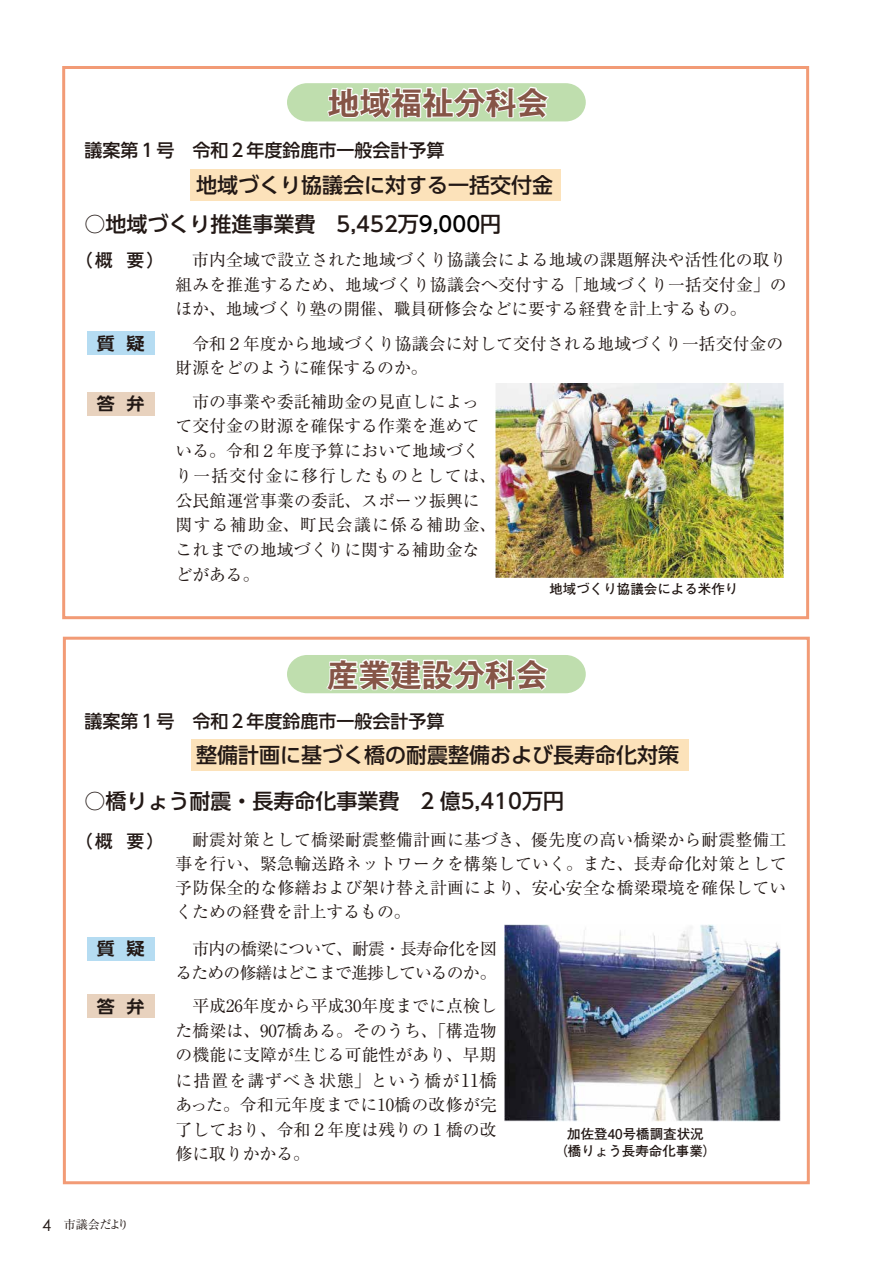
<style>
.page{position:relative;width:893px;height:1263px;background:#fff}
.page>*{position:absolute;margin:0;border:0;box-sizing:border-box;transform-origin:0 0}
.t1{font:700 31.5px "Gothic MB101 Pro De";color:#865547}
.t2{font:500 21px "UD Shin Go Pro";color:#221815}
.t3{font:500 18px "UD Shin Go Pro";color:#221815}
.t4{font:500 18px "Gothic MB101 Pro";color:#221815}
.t5{font:700 17.1px "UD Shin Go Pro De";color:#221815;scale:1.05 1}
.t6{font:16.8px/24.8px "Ryumin Pro";letter-spacing:.005em;color:#221815;text-align:justify}
.t7{font:16.8px/24px "Ryumin Pro";letter-spacing:-.05em;color:#221815;text-align:right}
.t8{font:700 13.5px/16.5px "Futo Go B101 Pro";color:#221815;text-align:center}
.t9{font:12px "Ryumin Pro";letter-spacing:-.045em;color:#221815}
.s1{color:#000}
.s2{font-size:18px}
.s3{font-family:"Century Gothic";font-size:16.5px}
</style>
<div class="page">
<div style="left:63px;top:637px;width:747px;height:547px;border:3px solid #f29b76"></div>
<div style="left:62px;top:66px;width:747px;height:553px;border:3px solid #f29b76"></div>
<div style="left:191px;top:169px;width:370px;height:31px;background:#fce2ba"></div>
<div style="left:87px;top:332px;width:67px;height:23px;background:#b5dcf2"></div>
<div style="left:87px;top:392px;width:67px;height:23px;background:#e8d2be"></div>
<div style="left:191px;top:739px;width:497px;height:32px;background:#fce2ba"></div>
<div style="left:87px;top:937px;width:67px;height:23px;background:#b5dcf2"></div>
<div style="left:87px;top:994px;width:67px;height:23px;background:#e8d2be"></div>
<svg style="left:287px;top:83px;width:299px;height:39px"></svg>
<svg style="left:287px;top:655px;width:299px;height:38px"></svg>
<img style="left:495px;top:384px;width:288px;height:193px">
<img style="left:504px;top:924px;width:277px;height:197px">
<h1 class="t1" style="left:328px;top:77px;width:222px">地域福祉分科会</h1>
<p class="t3" style="left:85px;top:136px;width:361px">議案第１号　令和２年度鈴鹿市一般会計予算</p>
<p class="t2" style="left:196px;top:168px;width:358px">地域づくり協議会に対する一括交付金</p>
<p class="t2" style="left:85px;top:207px;width:418px">○地域づくり推進事業費　5,452万<span class="s1">9,000</span>円</p>
<p class="t4" style="left:75px;top:246px;width:91px">（概 要）</p>
<p class="t5" style="left:97px;top:330px;width:47px">質 疑</p>
<p class="t5" style="left:97px;top:390px;width:47px">答 弁</p>
<p class="t6" style="left:175px;top:246px;width:613px;text-indent:17px">市内全域で設立された地域づくり協議会による地域の課題解決や活性化の取り組みを推進するため、地域づくり協議会へ交付する「地域づくり一括交付金」のほか、地域づくり塾の開催、職員研修会などに要する経費を計上するもの。</p>
<p class="t6" style="left:176px;top:330px;width:609px;text-indent:17px">令和２年度から地域づくり協議会に対して交付される地域づくり一括交付金の財源をどのように確保するのか。</p>
<p class="t6" style="left:176px;top:388px;width:322px;text-align:left;text-indent:17px">市の事業や委託補助金の見直しによって交付金の財源を確保する作業を進めている。令和２年度予算において地域づくり一括交付金に移行したものとしては、公民館運営事業の委託、スポーツ振興に関する補助金、町民会議に係る補助金、これまでの地域づくりに関する補助金などがある。</p>
<p class="t8" style="left:549px;top:579px;width:190px">地域づくり協議会による米作り</p>
<h1 class="t1" style="left:327px;top:648px;width:222px">産業建設分科会</h1>
<p class="t3" style="left:85px;top:706px;width:361px">議案第１号　令和２年度鈴鹿市一般会計予算</p>
<p class="t2" style="left:196px;top:738px;width:484px">整備計画に基づく橋の耐震整備および長寿命化対策</p>
<p class="t2" style="left:85px;top:783px;width:481px">○橋りょう耐震・長寿命化事業費　2 億5,410万円</p>
<p class="t4" style="left:75px;top:826px;width:91px">（概 要）</p>
<p class="t6" style="left:175px;top:826px;width:612px;line-height:24px;text-indent:17px">耐震対策として橋梁耐震整備計画に基づき、優先度の高い橋梁から耐震整備工事を行い、緊急輸送路ネットワークを構築していく。また、長寿命化対策として予防保全的な修繕および架け替え計画により、安心安全な橋梁環境を確保していくための経費を計上するもの。</p>
<p class="t5" style="left:97px;top:935px;width:47px">質 疑</p>
<p class="t7" style="left:176px;top:935px;width:323px">市内の橋梁について、耐震・長寿命化を図るための修繕はどこまで進捗しているのか。</p>
<p class="t5" style="left:97px;top:992px;width:47px">答 弁</p>
<p class="t6" style="left:176px;top:992px;width:323px;text-indent:17px">平成26年度から平成30年度までに点検した橋梁は、907橋ある。そのうち、「構造物の機能に支障が生じる可能性があり、早期に措置を講ずべき状態」という橋が<span class="s2">11橋</span>あった。令和元年度までに10橋の改修が完了しており、令和２年度は残りの１橋の改修に取りかかる。</p>
<p class="t8" style="left:554px;top:1124px;width:163px">加佐登40号橋調査状況<br>（橋りょう長寿命化事業）</p>
<p class="t9" style="left:42px;top:1215px;width:89px"><span class="s3">4</span> 市議会だより</p>
</div>
